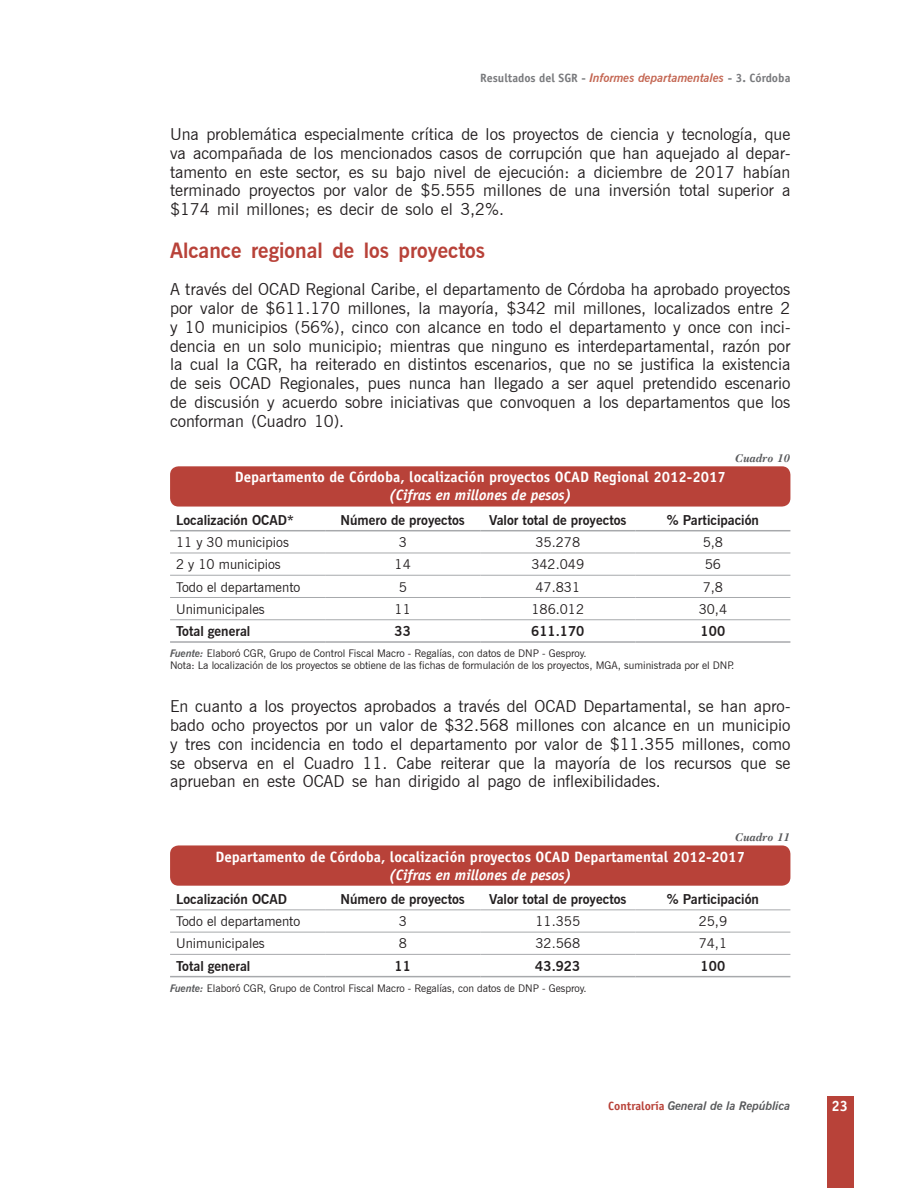
<style>
.page{position:relative;width:918px;height:1188px;background:#fff}
.page>*{position:absolute;margin:0;border:0;box-sizing:border-box;transform-origin:0 0}
.t1{font:700 21px "News Gothic BT";color:#b84239}
.t2{font:16.5px/18.8px "News Gothic BT";color:#231f20;text-align:justify}
.t3{font:700 15px "Officina Sans";color:#fff}
.t4{font:italic 700 15px "Officina Sans";color:#fff}
.t5{font:700 13.5px "News Gothic BT";color:#231f20}
.t6{font:13.5px "News Gothic BT";color:#231f20}
.t7{font:700 12px "Officina Sans";color:#797a7d}
.t8{font:italic 700 12px "News Gothic BT";color:#58595b}
.t9{font:italic 700 12px "Basset";letter-spacing:-.025em;color:#58595b}
.t10{font:10.5px/12.6px "News Gothic BT";color:#231f20}
.s1{font-family:"News Gothic BT";font-style:italic;color:#c46753}
.s2{font-weight:700;font-style:italic;color:#58595b}
.s3{font-family:"Officina Sans";font-style:normal;color:#b84239}
</style>
<div class="page">
<div style="left:827px;top:1096px;width:26px;height:92px;background:#b84239"></div>
<div style="left:170px;top:466px;width:620px;height:41px;background:#b84239;border-radius:9px"></div>
<hr style="left:170px;top:641px;width:155px;height:2px;background:#a7a9ac">
<hr style="left:325px;top:641px;width:155px;height:2px;background:#a7a9ac">
<hr style="left:480px;top:641px;width:155px;height:2px;background:#a7a9ac">
<hr style="left:635px;top:641px;width:155px;height:2px;background:#a7a9ac">
<hr style="left:170px;top:553px;width:155px;height:1px;background:#a7a9ac">
<hr style="left:325px;top:553px;width:155px;height:1px;background:#a7a9ac">
<hr style="left:480px;top:553px;width:155px;height:1px;background:#a7a9ac">
<hr style="left:635px;top:553px;width:155px;height:1px;background:#a7a9ac">
<hr style="left:170px;top:575px;width:155px;height:1px;background:#a7a9ac">
<hr style="left:325px;top:575px;width:155px;height:1px;background:#a7a9ac">
<hr style="left:480px;top:575px;width:155px;height:1px;background:#a7a9ac">
<hr style="left:635px;top:575px;width:155px;height:1px;background:#a7a9ac">
<hr style="left:170px;top:597px;width:155px;height:1px;background:#a7a9ac">
<hr style="left:325px;top:597px;width:155px;height:1px;background:#a7a9ac">
<hr style="left:480px;top:597px;width:155px;height:1px;background:#a7a9ac">
<hr style="left:635px;top:597px;width:155px;height:1px;background:#a7a9ac">
<hr style="left:170px;top:619px;width:155px;height:1px;background:#a7a9ac">
<hr style="left:325px;top:619px;width:155px;height:1px;background:#a7a9ac">
<hr style="left:480px;top:619px;width:155px;height:1px;background:#a7a9ac">
<hr style="left:635px;top:619px;width:155px;height:1px;background:#a7a9ac">
<hr style="left:170px;top:530px;width:155px;height:1px;background:#a7a9ac">
<hr style="left:325px;top:530px;width:155px;height:1px;background:#a7a9ac">
<hr style="left:480px;top:530px;width:155px;height:1px;background:#a7a9ac">
<hr style="left:635px;top:530px;width:155px;height:1px;background:#a7a9ac">
<div style="left:170px;top:845px;width:620px;height:41px;background:#b84239;border-radius:9px"></div>
<hr style="left:170px;top:976px;width:155px;height:1px;background:#a7a9ac">
<hr style="left:325px;top:976px;width:155px;height:1px;background:#a7a9ac">
<hr style="left:480px;top:976px;width:155px;height:1px;background:#a7a9ac">
<hr style="left:635px;top:976px;width:155px;height:1px;background:#a7a9ac">
<hr style="left:170px;top:909px;width:155px;height:1px;background:#a7a9ac">
<hr style="left:325px;top:909px;width:155px;height:1px;background:#a7a9ac">
<hr style="left:480px;top:909px;width:155px;height:1px;background:#a7a9ac">
<hr style="left:635px;top:909px;width:155px;height:1px;background:#a7a9ac">
<hr style="left:170px;top:932px;width:155px;height:1px;background:#a7a9ac">
<hr style="left:325px;top:932px;width:155px;height:1px;background:#a7a9ac">
<hr style="left:480px;top:932px;width:155px;height:1px;background:#a7a9ac">
<hr style="left:635px;top:932px;width:155px;height:1px;background:#a7a9ac">
<hr style="left:170px;top:954px;width:155px;height:1px;background:#a7a9ac">
<hr style="left:325px;top:954px;width:155px;height:1px;background:#a7a9ac">
<hr style="left:480px;top:954px;width:155px;height:1px;background:#a7a9ac">
<hr style="left:635px;top:954px;width:155px;height:1px;background:#a7a9ac">
<p class="t7" style="left:480px;top:70px;width:312px">Resultados del SGR - <span class="s1">Informes departamentales</span> - 3. Córdoba</p>
<p class="t2" style="left:170px;top:125px;width:622px">Una problemática especialmente crítica de los proyectos de ciencia y tecnología, que va acompañada de los mencionados casos de corrupción que han aquejado al depar&shy;tamento en este sector, es su bajo nivel de ejecución: a diciembre de 2017 habían terminado proyectos por valor de $5.555 millones de una inversión total superior a $174 mil millones; es decir de solo el 3,2%.</p>
<p class="t1" style="left:170px;top:238px;width:317px">Alcance regional de los proyectos</p>
<p class="t2" style="left:170px;top:280px;width:622px">A través del OCAD Regional Caribe, el departamento de Córdoba ha aprobado proyectos por valor de $611.170 millones, la mayoría, $342 mil millones, localizados entre 2 y 10 municipios (56%), cinco con alcance en todo el departamento y once con inci&shy;dencia en un solo municipio; mientras que ninguno es interdepartamental, razón por la cual la CGR, ha reiterado en distintos escenarios, que no se justifica la existencia de seis OCAD Regionales, pues nunca han llegado a ser aquel pretendido escenario de discusión y acuerdo sobre iniciativas que convoquen a los departamentos que los conforman (Cuadro 10).</p>
<p class="t3" style="left:235px;top:468px;width:492px">Departamento de Córdoba, localización proyectos OCAD Regional 2012-2017</p>
<p class="t4" style="left:389px;top:486px;width:184px">(Cifras en millones de pesos)</p>
<p class="t9" style="left:736px;top:451px;width:56px">Cuadro 10</p>
<p class="t5" style="left:176px;top:512px;width:119px">Localización OCAD*</p>
<p class="t5" style="left:341px;top:512px;width:126px">Número de proyectos</p>
<p class="t5" style="left:489px;top:512px;width:139px">Valor total de proyectos</p>
<p class="t5" style="left:667px;top:512px;width:94px">% Participación</p>
<p class="t6" style="left:176px;top:534px;width:114px">11 y 30 municipios</p>
<p class="t6" style="left:399px;top:534px;width:10px">3</p>
<p class="t6" style="left:535px;top:534px;width:46px">35.278</p>
<p class="t6" style="left:703px;top:534px;width:22px">5,8</p>
<p class="t6" style="left:176px;top:556px;width:106px">2 y 10 municipios</p>
<p class="t6" style="left:395px;top:556px;width:18px">14</p>
<p class="t6" style="left:531px;top:556px;width:54px">342.049</p>
<p class="t6" style="left:705px;top:556px;width:18px">56</p>
<p class="t6" style="left:176px;top:579px;width:126px">Todo el departamento</p>
<p class="t6" style="left:399px;top:579px;width:10px">5</p>
<p class="t6" style="left:535px;top:579px;width:46px">47.831</p>
<p class="t6" style="left:703px;top:579px;width:22px">7,8</p>
<p class="t6" style="left:176px;top:601px;width:90px">Unimunicipales</p>
<p class="t6" style="left:395px;top:601px;width:18px">11</p>
<p class="t6" style="left:531px;top:601px;width:54px">186.012</p>
<p class="t6" style="left:699px;top:601px;width:30px">30,4</p>
<p class="t5" style="left:176px;top:623px;width:76px">Total general</p>
<p class="t5" style="left:395px;top:623px;width:18px">33</p>
<p class="t5" style="left:531px;top:623px;width:55px">611.170</p>
<p class="t5" style="left:701px;top:623px;width:26px">100</p>
<p class="t10" style="left:170px;top:647px;width:566px"><span class="s2">Fuente:</span> Elaboró CGR, Grupo de Control Fiscal Macro - Regalías, con datos de DNP - Gesproy.<br>Nota: La localización de los proyectos se obtiene de las fichas de formulación de los proyectos, MGA, suministrada por el DNP.</p>
<p class="t2" style="left:170px;top:697px;width:622px">En cuanto a los proyectos aprobados a través del OCAD Departamental, se han apro&shy;bado ocho proyectos por un valor de $32.568 millones con alcance en un municipio y tres con incidencia en todo el departamento por valor de $11.355 millones, como se observa en el Cuadro 11. Cabe reiterar que la mayoría de los recursos que se aprueban en este OCAD se han dirigido al pago de inflexibilidades.</p>
<p class="t9" style="left:736px;top:830px;width:56px">Cuadro 11</p>
<p class="t3" style="left:216px;top:847px;width:531px">Departamento de Córdoba, localización proyectos OCAD Departamental 2012-2017</p>
<p class="t4" style="left:389px;top:865px;width:184px">(Cifras en millones de pesos)</p>
<p class="t5" style="left:176px;top:891px;width:113px">Localización OCAD</p>
<p class="t5" style="left:341px;top:891px;width:126px">Número de proyectos</p>
<p class="t5" style="left:489px;top:891px;width:139px">Valor total de proyectos</p>
<p class="t5" style="left:667px;top:891px;width:94px">% Participación</p>
<p class="t6" style="left:176px;top:913px;width:126px">Todo el departamento</p>
<p class="t6" style="left:399px;top:913px;width:10px">3</p>
<p class="t6" style="left:535px;top:913px;width:46px">11.355</p>
<p class="t6" style="left:699px;top:913px;width:30px">25,9</p>
<p class="t6" style="left:176px;top:935px;width:90px">Unimunicipales</p>
<p class="t6" style="left:399px;top:935px;width:10px">8</p>
<p class="t6" style="left:535px;top:935px;width:46px">32.568</p>
<p class="t6" style="left:699px;top:935px;width:30px">74,1</p>
<p class="t5" style="left:176px;top:958px;width:76px">Total general</p>
<p class="t5" style="left:395px;top:958px;width:18px">11</p>
<p class="t5" style="left:535px;top:958px;width:46px">43.923</p>
<p class="t5" style="left:701px;top:958px;width:26px">100</p>
<p class="t10" style="left:170px;top:982px;width:418px"><span class="s2">Fuente:</span> Elaboró CGR, Grupo de Control Fiscal Macro - Regalías, con datos de DNP - Gesproy.</p>
<p class="t8" style="left:608px;top:1098px;width:184px"><span class="s3">Contraloría</span> General de la República</p>
<p class="t3" style="left:831px;top:1096px;width:18px">23</p>
</div>
